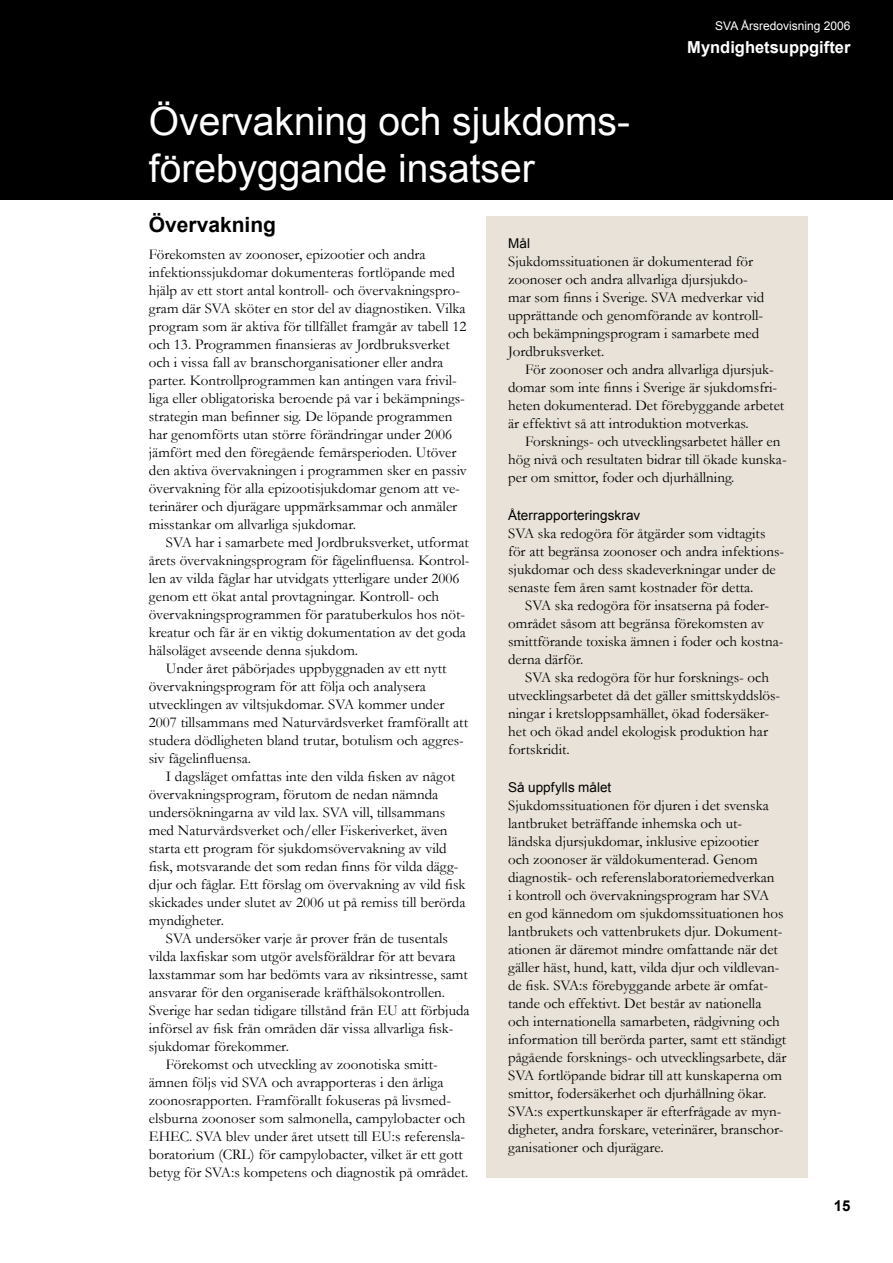
<style>
.page{position:relative;width:893px;height:1263px;background:#fff}
.page>*{position:absolute;margin:0;border:0;box-sizing:border-box;transform-origin:0 0}
.t1{font:39px/46.8px "Arial";color:#fff}
.t2{font:700 21px "Arial";color:#000}
.t3{font:700 16.5px "Arial";color:#fff}
.t4{font:15px/18px "Garamond";color:#000}
.t5{font:700 15px "Arial";color:#000}
.t6{font:13.5px "Arial";letter-spacing:.005em;color:#000}
.t7{font:12px "Arial";color:#fff}
</style>
<div class="page">
<div style="left:0;top:0;width:893px;height:200px;background:#000"></div>
<div style="left:487px;top:217px;width:321px;height:961px;background:#e8e2d8"></div>
<p class="t7" style="left:715px;top:18px;width:137px">SVA Årsredovisning 2006</p>
<h1 class="t1" style="left:149px;top:98px;width:483px">Övervakning och sjukdoms&shy;förebyggande insatser</h1>
<p class="t3" style="left:687px;top:36px;width:165px">Myndighetsuppgifter</p>
<h2 class="t2" style="left:149px;top:211px;width:129px">Övervakning</h2>
<p class="t4" style="left:149px;top:245px;width:320px">Förekomsten av zoonoser, epizootier och andra infektionssjukdomar dokumenteras fortlöpande med hjälp av ett stort antal kontroll- och övervakningspro&shy;gram där SVA sköter en stor del av diagnostiken. Vilka program som är aktiva för tillfället framgår av tabell 12 och 13. Programmen finansieras av Jordbruksverket och i vissa fall av branschorganisationer eller andra parter. Kontrollprogrammen kan antingen vara frivil&shy;liga eller obligatoriska beroende på var i bekämpnings&shy;strategin man befinner sig. De löpande programmen har genomförts utan större förändringar under 2006 jämfört med den föregående femårsperioden. Utöver den aktiva övervakningen i programmen sker en passiv övervakning för alla epizootisjukdomar genom att ve&shy;terinärer och djurägare uppmärksammar och anmäler misstankar om allvarliga sjukdomar.</p>
<p class="t4" style="left:166px;top:533px;width:304px">SVA har i samarbete med Jordbruksverket, utformat</p>
<p class="t4" style="left:149px;top:551px;width:322px">årets övervakningsprogram för fågelinfluensa. Kontrol-</p>
<p class="t4" style="left:149px;top:569px;width:312px">len av vilda fåglar har utvidgats ytterligare under 2006</p>
<p class="t4" style="left:149px;top:587px;width:292px">genom ett ökat antal provtagningar. Kontroll- och</p>
<p class="t4" style="left:149px;top:605px;width:318px">övervakningsprogrammen för paratuberkulos hos nöt-</p>
<p class="t4" style="left:149px;top:623px;width:319px">kreatur och får är en viktig dokumentation av det goda</p>
<p class="t4" style="left:149px;top:641px;width:211px">hälsoläget avseende denna sjukdom.</p>
<p class="t4" style="left:166px;top:659px;width:282px">Under året påbörjades uppbyggnaden av ett nytt</p>
<p class="t4" style="left:149px;top:677px;width:279px">övervakningsprogram för att följa och analysera</p>
<p class="t4" style="left:149px;top:695px;width:297px">utvecklingen av viltsjukdomar. SVA kommer under</p>
<p class="t4" style="left:149px;top:713px;width:321px">2007 tillsammans med Naturvårdsverket framförallt att</p>
<p class="t4" style="left:149px;top:731px;width:317px">studera dödligheten bland trutar, botulism och aggres-</p>
<p class="t4" style="left:149px;top:749px;width:104px">siv fågelinfluensa.</p>
<p class="t4" style="left:166px;top:767px;width:291px">I dagsläget omfattas inte den vilda fisken av något</p>
<p class="t4" style="left:149px;top:785px;width:291px">övervakningsprogram, förutom de nedan nämnda</p>
<p class="t4" style="left:149px;top:803px;width:298px">undersökningarna av vild lax. SVA vill, tillsammans</p>
<p class="t4" style="left:149px;top:821px;width:300px">med Naturvårdsverket och/eller Fiskeriverket, även</p>
<p class="t4" style="left:149px;top:839px;width:299px">starta ett program för sjukdomsövervakning av vild</p>
<p class="t4" style="left:149px;top:857px;width:311px">fisk, motsvarande det som redan finns för vilda dägg-</p>
<p class="t4" style="left:149px;top:875px;width:318px">djur och fåglar. Ett förslag om övervakning av vild fisk</p>
<p class="t4" style="left:149px;top:893px;width:318px">skickades under slutet av 2006 ut på remiss till berörda</p>
<p class="t4" style="left:149px;top:911px;width:77px">myndigheter.</p>
<p class="t4" style="left:166px;top:929px;width:284px">SVA undersöker varje år prover från de tusentals</p>
<p class="t4" style="left:149px;top:947px;width:308px">vilda laxfiskar som utgör avelsföräldrar för att bevara</p>
<p class="t4" style="left:149px;top:965px;width:321px">laxstammar som har bedömts vara av riksintresse, samt</p>
<p class="t4" style="left:149px;top:983px;width:298px">ansvarar för den organiserade kräfthälsokontrollen.</p>
<p class="t4" style="left:149px;top:1001px;width:322px">Sverige har sedan tidigare tillstånd från EU att förbjuda</p>
<p class="t4" style="left:149px;top:1019px;width:306px">införsel av fisk från områden där vissa allvarliga fisk-</p>
<p class="t4" style="left:149px;top:1037px;width:142px">sjukdomar förekommer.</p>
<p class="t4" style="left:166px;top:1055px;width:274px">Förekomst och utveckling av zoonotiska smitt-</p>
<p class="t4" style="left:149px;top:1073px;width:296px">ämnen följs vid SVA och avrapporteras i den årliga</p>
<p class="t4" style="left:149px;top:1091px;width:304px">zoonosrapporten. Framförallt fokuseras på livsmed-</p>
<p class="t4" style="left:149px;top:1109px;width:318px">elsburna zoonoser som salmonella, campylobacter och</p>
<p class="t4" style="left:149px;top:1127px;width:318px">EHEC. SVA blev under året utsett till EU:s referensla-</p>
<p class="t4" style="left:149px;top:1145px;width:316px">boratorium (CRL) för campylobacter, vilket är ett gott</p>
<p class="t4" style="left:149px;top:1163px;width:321px">betyg för SVA:s kompetens och diagnostik på området.</p>
<p class="t6" style="left:508px;top:234px;width:24px">Mål</p>
<p class="t4" style="left:508px;top:252px;width:258px">Sjukdomssituationen är dokumenterad för zoonoser och andra allvarliga djursjukdo&shy;mar som finns i Sverige. SVA medverkar vid upprättande och genomförande av kontroll&shy;och bekämpningsprogram i samarbete med Jordbruksverket.</p>
<p class="t4" style="left:508px;top:360px;width:278px;text-indent:17px">För zoonoser och andra allvarliga djursjuk&shy;domar som inte finns i Sverige är sjukdomsfri&shy;heten dokumenterad. Det förebyggande arbetet är effektivt så att introduktion motverkas.</p>
<p class="t4" style="left:508px;top:432px;width:280px;text-indent:17px">Forsknings- och utvecklingsarbetet håller en hög nivå och resultaten bidrar till ökade kunska&shy;per om smittor, foder och djurhållning.</p>
<p class="t6" style="left:508px;top:506px;width:134px">Återrapporteringskrav</p>
<p class="t4" style="left:508px;top:524px;width:278px">SVA ska redogöra för åtgärder som vidtagits för att begränsa zoonoser och andra infektions&shy;sjukdomar och dess skadeverkningar under de senaste fem åren samt kostnader för detta.</p>
<p class="t4" style="left:508px;top:596px;width:277px;text-indent:17px">SVA ska redogöra för insatserna på foder&shy;området såsom att begränsa förekomsten av smittförande toxiska ämnen i foder och kostna&shy;derna därför.</p>
<p class="t4" style="left:508px;top:668px;width:274px;text-indent:17px">SVA ska redogöra för hur forsknings- och utvecklingsarbetet då det gäller smittskyddslös&shy;ningar i kretsloppsamhället, ökad fodersäker&shy;het och ökad andel ekologisk produktion har fortskridit.</p>
<p class="t6" style="left:508px;top:778px;width:105px">Så uppfylls målet</p>
<p class="t4" style="left:508px;top:795px;width:280px">Sjukdomssituationen för djuren i det svenska lantbruket beträffande inhemska och ut&shy;ländska djursjukdomar, inklusive epizootier<br>och zoonoser är väldokumenterad. Genom diagnostik- och referenslaboratoriemedverkan<br>i kontroll och övervakningsprogram har SVA en god kännedom om sjukdomssituationen hos lantbrukets och vattenbrukets djur. Dokument&shy;ationen är däremot mindre omfattande när det gäller häst, hund, katt, vilda djur och vildlevan&shy;de fisk. SVA:s förebyggande arbete är omfat&shy;tande och effektivt. Det består av nationella och internationella samarbeten, rådgivning och information till berörda parter, samt ett ständigt pågående forsknings- och utvecklingsarbete, där SVA fortlöpande bidrar till att kunskaperna om smittor, fodersäkerhet och djurhållning ökar.<br>SVA:s expertkunskaper är efterfrågade av myn&shy;digheter, andra forskare, veterinärer, branschor&shy;ganisationer och djurägare.</p>
<p class="t5" style="left:834px;top:1196px;width:17px">15</p>
</div>
